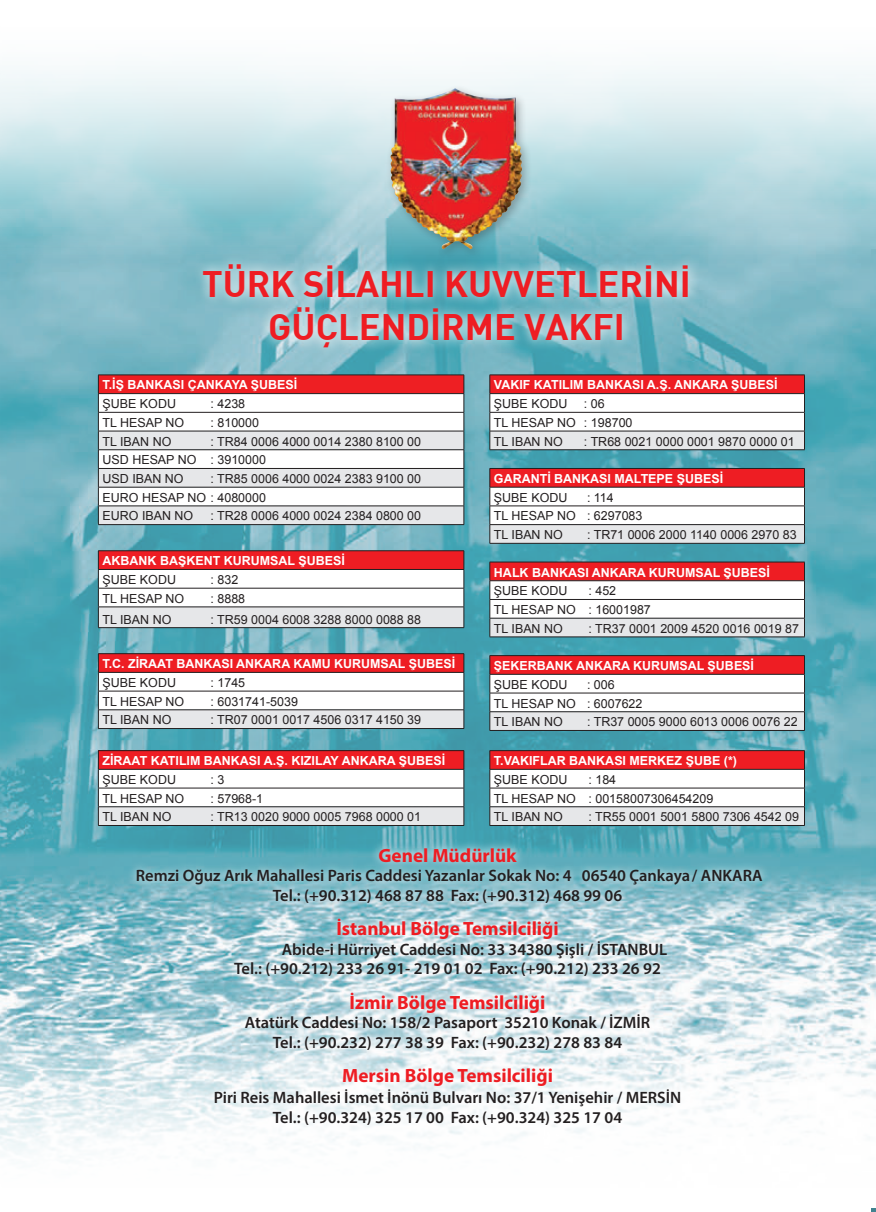
<style>
.page{position:relative;width:876px;height:1212px;background:#fff}
.page>*{position:absolute;margin:0;border:0;box-sizing:border-box;transform-origin:0 0}
.t1{font:36.15px/43.3px "DIN Bold";color:#ee1d23;text-align:center}
.t2{font:700 19.2px "Myriad Pro";color:#ee1d23}
.t3{font:600 16.5px/19.5px "Myriad Pro";color:#231f20;text-align:center}
.t4{font:12.45px/18.8px "Arial";color:#231f20}
.t5{font:700 12.45px "Arial";color:#fff}
</style>
<div class="page">
<img style="left:0;top:66px;width:876px;height:1090px">
<svg style="left:192px;top:252px;width:507px;height:107px;background:#88c0cc"></svg>
<div style="left:386px;top:84px;width:147px;height:175px;background:#231f20;opacity:.3"></div>
<img style="left:390px;top:88px;width:133px;height:161px">
<div style="left:98px;top:375px;width:366px;height:19px;background:#ee1f23"></div>
<svg style="left:99px;top:394px;width:365px;height:37px"></svg>
<svg style="left:98px;top:432px;width:366px;height:296px"></svg>
<svg style="left:98px;top:551px;width:366px;height:121px"></svg>
<hr style="left:98px;top:375px;width:366px;height:1px;background:#231f20">
<hr style="left:98px;top:393px;width:366px;height:1px;background:#231f20">
<hr style="left:98px;top:412px;width:366px;height:1px;background:#231f20">
<hr style="left:98px;top:431px;width:366px;height:1px;background:#231f20">
<hr style="left:98px;top:449px;width:366px;height:1px;background:#231f20">
<hr style="left:98px;top:468px;width:366px;height:1px;background:#231f20">
<hr style="left:98px;top:487px;width:366px;height:1px;background:#231f20">
<hr style="left:98px;top:506px;width:366px;height:1px;background:#231f20">
<hr style="left:98px;top:524px;width:366px;height:1px;background:#231f20">
<hr style="left:98px;top:550px;width:366px;height:1px;background:#231f20">
<hr style="left:98px;top:569px;width:366px;height:1px;background:#231f20">
<hr style="left:98px;top:588px;width:366px;height:1px;background:#231f20">
<hr style="left:98px;top:607px;width:366px;height:1px;background:#231f20">
<hr style="left:98px;top:627px;width:366px;height:1px;background:#231f20">
<hr style="left:98px;top:653px;width:366px;height:1px;background:#231f20">
<hr style="left:98px;top:672px;width:366px;height:1px;background:#231f20">
<hr style="left:98px;top:691px;width:366px;height:1px;background:#231f20">
<hr style="left:98px;top:709px;width:366px;height:1px;background:#231f20">
<hr style="left:98px;top:728px;width:366px;height:1px;background:#231f20">
<hr style="left:98px;top:750px;width:366px;height:1px;background:#231f20">
<hr style="left:98px;top:825px;width:366px;height:1px;background:#231f20">
<svg style="left:98px;top:375px;width:1px;height:149px"></svg>
<svg style="left:98px;top:551px;width:1px;height:76px"></svg>
<svg style="left:98px;top:654px;width:1px;height:74px"></svg>
<svg style="left:464px;top:375px;width:1px;height:149px"></svg>
<svg style="left:464px;top:551px;width:1px;height:76px"></svg>
<svg style="left:464px;top:654px;width:1px;height:74px"></svg>
<svg style="left:98px;top:751px;width:367px;height:74px"></svg>
<div style="left:491px;top:376px;width:313px;height:17px;background:#ee1d23"></div>
<svg style="left:491px;top:394px;width:313px;height:37px"></svg>
<svg style="left:490px;top:432px;width:314px;height:393px"></svg>
<hr style="left:490px;top:375px;width:315px;height:1px;background:#231f20">
<hr style="left:490px;top:393px;width:315px;height:1px;background:#231f20">
<hr style="left:490px;top:412px;width:315px;height:1px;background:#231f20">
<hr style="left:490px;top:431px;width:315px;height:1px;background:#231f20">
<hr style="left:490px;top:449px;width:315px;height:1px;background:#231f20">
<hr style="left:490px;top:468px;width:315px;height:1px;background:#231f20">
<hr style="left:490px;top:487px;width:315px;height:1px;background:#231f20">
<hr style="left:490px;top:506px;width:315px;height:1px;background:#231f20">
<hr style="left:490px;top:524px;width:315px;height:1px;background:#231f20">
<hr style="left:490px;top:543px;width:315px;height:1px;background:#231f20">
<hr style="left:490px;top:562px;width:315px;height:1px;background:#231f20">
<hr style="left:490px;top:580px;width:315px;height:1px;background:#231f20">
<hr style="left:490px;top:599px;width:315px;height:1px;background:#231f20">
<hr style="left:490px;top:618px;width:315px;height:1px;background:#231f20">
<hr style="left:490px;top:637px;width:315px;height:1px;background:#231f20">
<hr style="left:490px;top:655px;width:315px;height:1px;background:#231f20">
<hr style="left:490px;top:674px;width:315px;height:1px;background:#231f20">
<hr style="left:490px;top:693px;width:315px;height:1px;background:#231f20">
<hr style="left:490px;top:711px;width:315px;height:1px;background:#231f20">
<hr style="left:490px;top:730px;width:315px;height:1px;background:#231f20">
<hr style="left:490px;top:750px;width:315px;height:1px;background:#231f20">
<hr style="left:490px;top:769px;width:315px;height:1px;background:#231f20">
<hr style="left:490px;top:788px;width:315px;height:1px;background:#231f20">
<hr style="left:490px;top:806px;width:315px;height:1px;background:#231f20">
<hr style="left:490px;top:825px;width:315px;height:1px;background:#231f20">
<svg style="left:490px;top:375px;width:1px;height:74px"></svg>
<svg style="left:490px;top:469px;width:1px;height:74px"></svg>
<svg style="left:490px;top:562px;width:1px;height:75px"></svg>
<svg style="left:490px;top:656px;width:1px;height:74px"></svg>
<svg style="left:490px;top:751px;width:1px;height:74px"></svg>
<svg style="left:804px;top:375px;width:1px;height:74px"></svg>
<svg style="left:804px;top:469px;width:1px;height:74px"></svg>
<svg style="left:804px;top:562px;width:1px;height:75px"></svg>
<svg style="left:804px;top:656px;width:1px;height:74px"></svg>
<svg style="left:804px;top:751px;width:1px;height:74px"></svg>
<svg style="left:127px;top:838px;width:644px;height:296px"></svg>
<h1 class="t1" style="left:202px;top:261px;width:490px">TÜRK SİLAHLI KUVVETLERİNİ<br>GÜÇLENDİRME VAKFI</h1>
<p class="t5" style="left:103px;top:377px;width:196px">T.İŞ BANKASI ÇANKAYA ŞUBESİ</p>
<p class="t4" style="left:103px;top:394px;width:75px">ŞUBE KODU</p>
<p class="t4" style="left:211px;top:394px;width:36px">: 4238</p>
<p class="t4" style="left:103px;top:413px;width:83px">TL HESAP NO</p>
<p class="t4" style="left:211px;top:413px;width:50px">: 810000</p>
<p class="t4" style="left:103px;top:432px;width:70px">TL IBAN NO</p>
<p class="t5" style="left:494px;top:377px;width:285px">VAKIF KATILIM BANKASI A.Ş. ANKARA ŞUBESİ</p>
<p class="t4" style="left:494px;top:394px;width:75px">ŞUBE KODU</p>
<p class="t4" style="left:494px;top:394px;width:140px;text-indent:90px">: 06<br>TL HESAP NO : 198700<br>TL IBAN NO</p>
<p class="t4" style="left:103px;top:432px;width:320px;text-indent:108px">: TR84 0006 4000 0014 2380 8100 00<br>USD HESAP NO : 3910000<br>USD IBAN NO</p>
<p class="t4" style="left:584px;top:432px;width:212px">: TR68 0021 0000 0001 9870 0000 01</p>
<p class="t5" style="left:494px;top:470px;width:231px">GARANTİ BANKASI MALTEPE ŞUBESİ</p>
<p class="t4" style="left:494px;top:488px;width:75px">ŞUBE KODU</p>
<p class="t4" style="left:103px;top:469px;width:320px;text-indent:108px">: TR85 0006 4000 0024 2383 9100 00<br>EURO HESAP NO : 4080000<br>EURO IBAN NO</p>
<p class="t4" style="left:494px;top:488px;width:150px;text-indent:93px">: 114<br>TL HESAP NO : 6297083<br>TL IBAN NO</p>
<p class="t4" style="left:211px;top:507px;width:212px">: TR28 0006 4000 0024 2384 0800 00</p>
<p class="t5" style="left:103px;top:553px;width:244px">AKBANK BAŞKENT KURUMSAL ŞUBESİ</p>
<p class="t4" style="left:103px;top:570px;width:75px">ŞUBE KODU</p>
<p class="t4" style="left:211px;top:570px;width:29px">: 832</p>
<p class="t4" style="left:103px;top:589px;width:83px">TL HESAP NO</p>
<p class="t4" style="left:211px;top:589px;width:36px">: 8888</p>
<p class="t4" style="left:103px;top:610px;width:70px">TL IBAN NO</p>
<p class="t4" style="left:211px;top:610px;width:212px">: TR59 0004 6008 3288 8000 0088 88</p>
<p class="t5" style="left:103px;top:655px;width:354px">T.C. ZİRAAT BANKASI ANKARA KAMU KURUMSAL ŞUBESİ</p>
<p class="t4" style="left:103px;top:673px;width:75px">ŞUBE KODU</p>
<p class="t4" style="left:211px;top:673px;width:36px">: 1745</p>
<p class="t4" style="left:103px;top:692px;width:83px">TL HESAP NO</p>
<p class="t4" style="left:211px;top:692px;width:89px">: 6031741-5039</p>
<p class="t4" style="left:103px;top:711px;width:70px">TL IBAN NO</p>
<p class="t4" style="left:211px;top:711px;width:212px">: TR07 0001 0017 4506 0317 4150 39</p>
<p class="t5" style="left:103px;top:752px;width:344px">ZİRAAT KATILIM BANKASI A.Ş. KIZILAY ANKARA ŞUBESİ</p>
<p class="t4" style="left:103px;top:770px;width:75px">ŞUBE KODU</p>
<p class="t4" style="left:211px;top:770px;width:15px">: 3</p>
<p class="t4" style="left:103px;top:789px;width:83px">TL HESAP NO</p>
<p class="t4" style="left:211px;top:789px;width:54px">: 57968-1</p>
<p class="t4" style="left:103px;top:808px;width:70px">TL IBAN NO</p>
<p class="t4" style="left:211px;top:808px;width:212px">: TR13 0020 9000 0005 7968 0000 01</p>
<p class="t4" style="left:587px;top:525px;width:211px">: TR71 0006 2000 1140 0006 2970 83</p>
<p class="t5" style="left:494px;top:564px;width:278px">HALK BANKASI ANKARA KURUMSAL ŞUBESİ</p>
<p class="t4" style="left:494px;top:582px;width:75px">ŞUBE KODU</p>
<p class="t4" style="left:494px;top:582px;width:158px;text-indent:95px">: 452<br>TL HESAP NO : 16001987<br>TL IBAN NO</p>
<p class="t4" style="left:588px;top:619px;width:212px">: TR37 0001 2009 4520 0016 0019 87</p>
<p class="t5" style="left:494px;top:657px;width:262px">ŞEKERBANK ANKARA KURUMSAL ŞUBESİ</p>
<p class="t4" style="left:494px;top:675px;width:75px">ŞUBE KODU</p>
<p class="t4" style="left:494px;top:675px;width:150px;text-indent:93px">: 006<br>TL HESAP NO : 6007622<br>TL IBAN NO</p>
<p class="t4" style="left:587px;top:713px;width:212px">: TR37 0005 9000 6013 0006 0076 22</p>
<p class="t5" style="left:494px;top:752px;width:245px">T.VAKIFLAR BANKASI MERKEZ ŞUBE (*)</p>
<p class="t4" style="left:494px;top:770px;width:75px">ŞUBE KODU</p>
<p class="t4" style="left:494px;top:770px;width:221px;text-indent:95px">: 184<br>TL HESAP NO : 00158007306454209<br>TL IBAN NO</p>
<p class="t4" style="left:588px;top:808px;width:212px">: TR55 0001 5001 5800 7306 4542 09</p>
<h2 class="t2" style="left:378px;top:843px;width:140px">Genel Müdürlük</h2>
<h3 class="t3" style="left:136px;top:865px;width:628px">Remzi Oğuz Arık Mahallesi Paris Caddesi Yazanlar Sokak No: 4 06540 Çankaya/ ANKARA<br>Tel.: (+90.312) 468 87 88 Fax: (+90.312) 468 99 06</h3>
<h2 class="t2" style="left:336px;top:916px;width:224px">İstanbul Bölge Temsilciliği</h2>
<h3 class="t3" style="left:234px;top:939px;width:435px;text-align:left;text-indent:48px">Abide-i Hürriyet Caddesi No: 33 34380 Şişli / İSTANBUL<br>Tel.: (+90.212) 233 26 91- 219 01 02 Fax: (+90.212) 233 26 92</h3>
<h2 class="t2" style="left:350px;top:990px;width:197px">İzmir Bölge Temsilciliği</h2>
<h3 class="t3" style="left:245px;top:1012px;width:407px">Atatürk Caddesi No: 158/2 Pasaport 35210 Konak / İZMİR<br>Tel.: (+90.232) 277 38 39 Fax: (+90.232) 278 83 84</h3>
<h2 class="t2" style="left:342px;top:1063px;width:212px">Mersin Bölge Temsilciliği</h2>
<h3 class="t3" style="left:214px;top:1086px;width:469px;line-height:20.2px">Piri Reis Mahallesi İsmet İnönü Bulvarı No: 37/1 Yenişehir / MERSİN<br>Tel.: (+90.324) 325 17 00 Fax: (+90.324) 325 17 04</h3>
</div>
